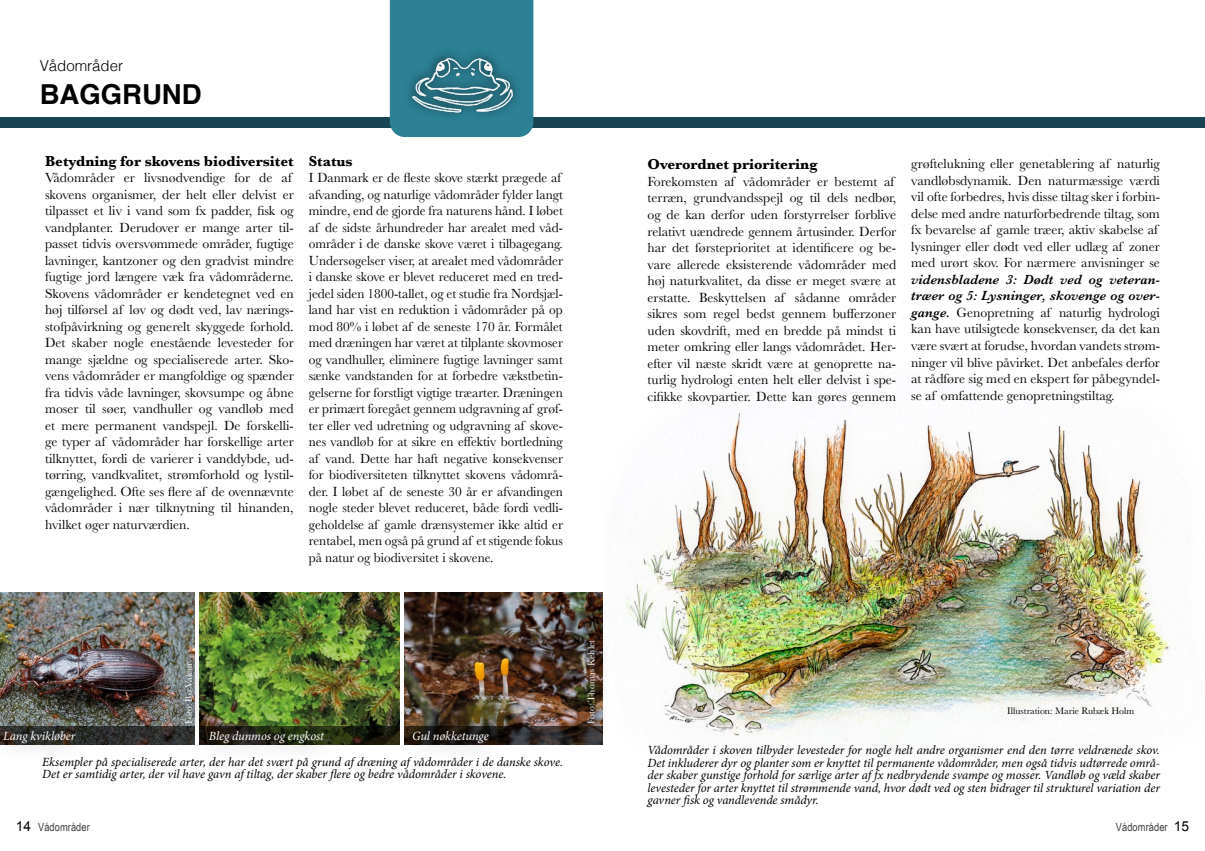
<style>
.page{position:relative;width:1205px;height:851px;background:#fff}
.page>*{position:absolute;margin:0;border:0;box-sizing:border-box;transform-origin:0 0}
.t1{font:700 27.5px "Helvetica";color:#000}
.Underoverskrifter{font:700 15px "Baskerville";color:#000}
.t2{font:300 15px "Helvetica";color:#000}
.Brødtekst{font:13.75px/16.5px "Baskerville";color:#000}
.Billedtekster{font:italic 12.5px/12.5px "Minion Pro";letter-spacing:-.005em;color:#000}
.Billedtekst_-_hvid_m{font:italic 12.5px "Minion Pro";letter-spacing:-.005em;color:#fff}
.t3{font:11.25px "Arial Narrow";letter-spacing:.01em;color:#3c3c3b}
.Tiltag_-_brødtekst_1{font:9.75px "Baskerville";color:#fff}
.Tiltag_-_brødtekst_1-2{font:9.75px "Baskerville";color:#000}
.s1{font-weight:600;font-style:italic}
.s2{font-family:"Arial";font-size:13.75px;color:#000}
</style>
<div class="page">
<img style="left:625px;top:388px;width:546px;height:356px">
<img style="left:0;top:592px;width:195px;height:134px">
<img style="left:199px;top:592px;width:201px;height:134px">
<img style="left:404px;top:592px;width:199px;height:134px">
<svg style="left:508px;top:726px;width:95px;height:18px"></svg>
<svg style="left:343px;top:726px;width:50px;height:18px"></svg>
<svg style="left:94px;top:726px;width:97px;height:18px"></svg>
<div style="left:393px;top:712px;width:115px;height:50px;background:#000;opacity:.75"></div>
<div style="left:191px;top:711px;width:152px;height:51px;background:#000;opacity:.75"></div>
<div style="left:0;top:712px;width:94px;height:50px;background:#000;opacity:.75"></div>
<img style="left:171px;top:648px;width:36px;height:89px">
<img style="left:573px;top:626px;width:31px;height:111px">
<div style="left:0;top:117px;width:1205px;height:10px;background:#194453"></div>
<div style="left:390px;top:0;width:143px;height:137px;background:#2c8195"></div>
<div style="left:402px;top:47px;width:121px;height:75px;background:#2c8195"></div>
<img style="left:409px;top:53px;width:108px;height:63px">
<p class="t2" style="left:40px;top:52px;width:85px">Vådområder</p>
<p class="t1" style="left:40px;top:72px;width:163px">BAGGRUND</p>
<p class="Underoverskrifter" style="left:45px;top:150px;width:250px">Betydning for skovens biodiversitet</p>
<p class="Brødtekst" style="left:45px;top:169px;width:250px">Vådområder er livsnødvendige for de af skovens organismer, der helt eller delvist er tilpasset et liv i vand som fx padder, fisk og vandplanter. Derudover er mange arter til&shy;passet tidvis oversvømmede områder, fugtige lavninger, kantzoner og den gradvist mindre fugtige jord længere væk fra vådområderne.<br>Skovens vådområder er kendetegnet ved en høj tilførsel af løv og dødt ved, lav nærings&shy;stofpåvirkning og generelt skyggede forhold.<br>Det skaber nogle enestående levesteder for mange sjældne og specialiserede arter. Sko&shy;vens vådområder er mangfoldige og spænder fra tidvis våde lavninger, skovsumpe og åbne moser til søer, vandhuller og vandløb med et mere permanent vandspejl. De forskelli&shy;ge typer af vådområder har forskellige arter tilknyttet, fordi de varierer i vanddybde, ud&shy;tørring, vandkvalitet, strømforhold og lystil&shy;gængelighed. Ofte ses flere af de ovennævnte vådområder i nær tilknytning til hinanden, hvilket øger naturværdien.</p>
<p class="Underoverskrifter" style="left:309px;top:150px;width:46px">Status</p>
<p class="Brødtekst" style="left:309px;top:169px;width:256px">I Danmark er de fleste skove stærkt prægede af afvanding, og naturlige vådområder fylder langt mindre, end de gjorde fra naturens hånd. I løbet af de sidste århundreder har arealet med våd&shy;områder i de danske skove været i tilbagegang.<br>Undersøgelser viser, at arealet med vådområder i danske skove er blevet reduceret med en tred&shy;jedel siden 1800-tallet, og et studie fra Nordsjæl&shy;land har vist en reduktion i vådområder på op mod 80% i løbet af de seneste 170 år. Formålet med dræningen har været at tilplante skovmoser og vandhuller, eliminere fugtige lavninger samt sænke vandstanden for at forbedre vækstbetin&shy;gelserne for forstligt vigtige træarter. Dræningen er primært foregået gennem udgravning af grøf&shy;ter eller ved udretning og udgravning af skove&shy;nes vandløb for at sikre en effektiv bortledning af vand. Dette har haft negative konsekvenser for biodiversiteten tilknyttet skovens vådområ&shy;der. I løbet af de seneste 30 år er afvandingen nogle steder blevet reduceret, både fordi vedli&shy;geholdelse af gamle drænsystemer ikke altid er rentabel, men også på grund af et stigende fokus på natur og biodiversitet i skovene.</p>
<p class="Tiltag_-_brødtekst_1" style="left:182px;top:723px;width:63px;rotate:-90deg">Foto: Bo Valeur</p>
<p class="Billedtekst_-_hvid_m" style="left:3px;top:727px;width:74px">Lang kvikløber</p>
<p class="Billedtekst_-_hvid_m" style="left:209px;top:727px;width:117px">Bleg dunmos og engkost</p>
<p class="Billedtekst_-_hvid_m" style="left:412px;top:727px;width:78px">Gul nøkketunge</p>
<p class="Billedtekster" style="left:42px;top:755px;width:522px">Eksempler på specialiserede arter, der har det svært på grund af dræning af vådområder i de danske skove.<br>Det er samtidig arter, der vil have gavn af tiltag, der skaber flere og bedre vådområder i skovene.</p>
<p class="Tiltag_-_brødtekst_1" style="left:585px;top:723px;width:85px;rotate:-90deg">Foto: Thomas Kehlet</p>
<p class="Underoverskrifter" style="left:647px;top:154px;width:171px">Overordnet prioritering</p>
<p class="Brødtekst" style="left:647px;top:173px;width:250px">Forekomsten af vådområder er bestemt af terræn, grundvandsspejl og til dels nedbør, og de kan derfor uden forstyrrelser forblive relativt uændrede gennem årtusinder. Derfor har det førsteprioritet at identificere og be&shy;vare allerede eksisterende vådområder med høj naturkvalitet, da disse er meget svære at erstatte. Beskyttelsen af sådanne områder sikres som regel bedst gennem bufferzoner uden skovdrift, med en bredde på mindst ti meter omkring eller langs vådområdet. Her&shy;efter vil næste skridt være at genoprette na&shy;turlig hydrologi enten helt eller delvist i spe&shy;cifikke skovpartier. Dette kan gøres gennem</p>
<p class="Brødtekst" style="left:911px;top:156px;width:250px">grøftelukning eller genetablering af naturlig vandløbsdynamik. Den naturmæssige værdi vil ofte forbedres, hvis disse tiltag sker i forbin&shy;delse med andre naturforbedrende tiltag, som fx bevarelse af gamle træer, aktiv skabelse af lysninger eller dødt ved eller udlæg af zoner med urørt skov. For nærmere anvisninger se <span class="s1">vidensbladene 3: Dødt ved og veteran&shy;træer og 5: Lysninger, skovenge og over&shy;gange.</span> Genopretning af naturlig hydrologi kan have utilsigtede konsekvenser, da det kan være svært at forudse, hvordan vandets strøm&shy;ninger vil blive påvirket. Det anbefales derfor at rådføre sig med en ekspert før påbegyndel&shy;se af omfattende genopretningstiltag.</p>
<p class="Tiltag_-_brødtekst_1-2" style="left:1007px;top:704px;width:129px">Illustration: Marie Rubæk Holm</p>
<p class="Billedtekster" style="left:647px;top:743px;width:514px;text-align:justify">Vådområder i skoven tilbyder levesteder for nogle helt andre organismer end den tørre veldrænede skov.<br>Det inkluderer dyr og planter som er knyttet til permanente vådområder, men også tidvis udtørrede områ&shy;der skaber gunstige forhold for særlige arter af fx nedbrydende svampe og mosser. Vandløb og væld skaber levesteder for arter knyttet til strømmende vand, hvor dødt ved og sten bidrager til strukturel variation der gavner fisk og vandlevende smådyr.</p>
<p class="t3" style="left:16px;top:819px;width:75px"><span class="s2">14</span> Vådområder</p>
<p class="t3" style="left:1116px;top:819px;width:75px">Vådområder <span class="s2">15</span></p>
</div>
